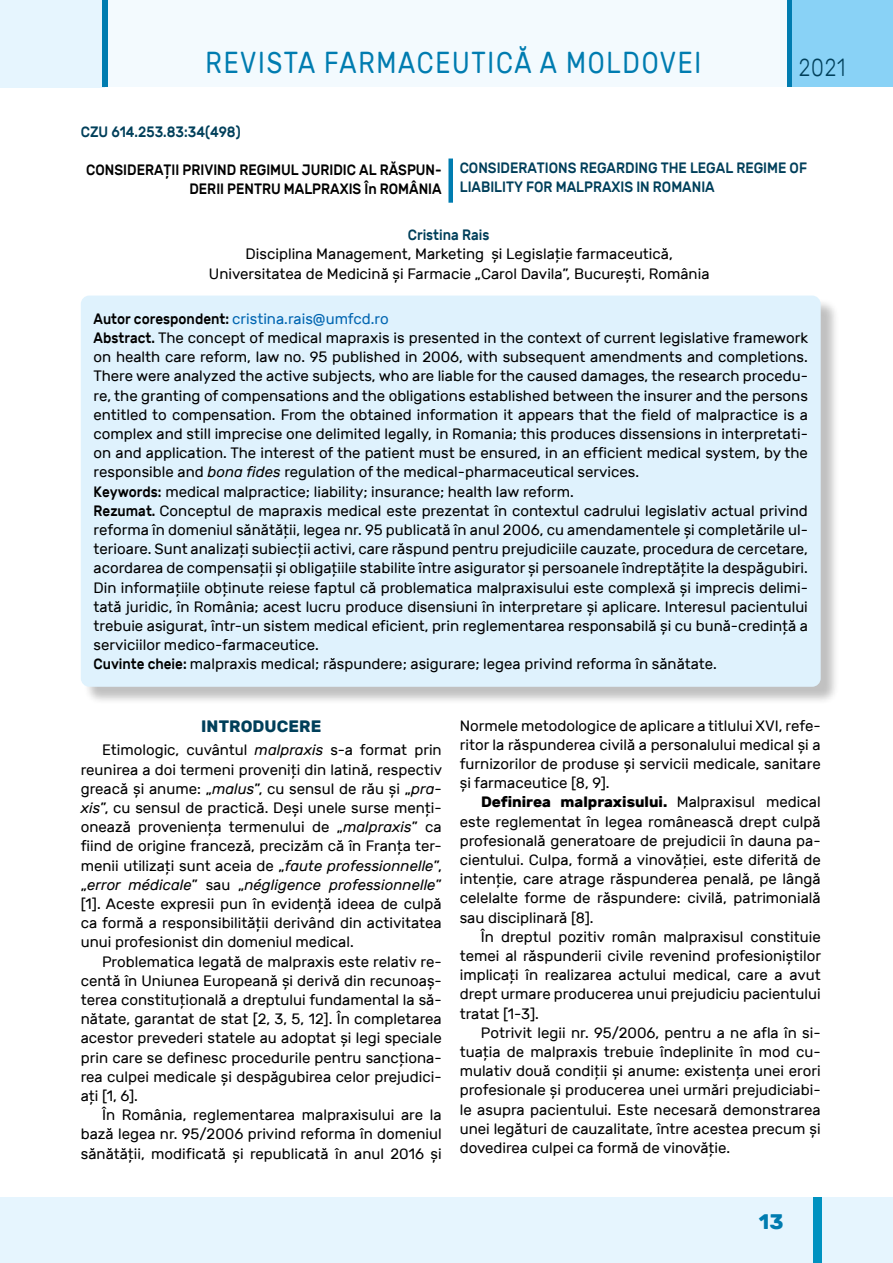
<style>
.page{position:relative;width:893px;height:1263px;background:#fff}
.page>*{position:absolute;margin:0;border:0;box-sizing:border-box;transform-origin:0 0}
.t1{font:30.3px "Rubik";letter-spacing:.07em;color:#007cb0;scale:.83 1}
.t2{font:300 24.9px "Rubik";color:#003f5a;scale:.83 1}
.t3{font:700 21px "Rubik";color:#007cb0}
.t4{font:700 16.5px "Rubik";letter-spacing:.005em;color:#003f5a}
.t5{font:15px/19.2px "Rubik";color:#000;text-align:justify}
.t6{font:500 15px/19.2px "Rubik";color:#003f5a;scale:.9 1}
.t7{font:500 15px/19.2px "Rubik";color:#000;text-align:right;scale:.9 1}
.s1{font-weight:500}
.s2{color:#0065b1}
.s3{font-style:italic}
.s4{font-weight:700}
</style>
<div class="page">
<div style="left:101px;top:0;width:715px;height:87px;background:#f3fafe"></div>
<div style="left:0;top:1197px;width:893px;height:66px;background:#e6f5fe"></div>
<div style="left:0;top:0;width:105px;height:87px;background:#e6f5fe"></div>
<div style="left:102px;top:0;width:5px;height:87px;background:#007cb0"></div>
<div style="left:787px;top:0;width:5px;height:87px;background:#007cb0"></div>
<div style="left:792px;top:0;width:101px;height:87px;background:#89d2f6"></div>
<div style="left:813px;top:1197px;width:8px;height:66px;background:#0092c0"></div>
<div style="left:448px;top:159px;width:5px;height:44px;background:#007cb0"></div>
<div style="left:83px;top:298px;width:757px;height:407px;background:#000;opacity:.25"></div>
<div style="left:81px;top:296px;width:740px;height:391px;background:#dff2fd;border-radius:9px"></div>
<h1 class="t1" style="left:205px;top:46px;width:599px">REVISTA FARMACEUTICĂ A MOLDOVEI</h1>
<h2 class="t2" style="left:799px;top:54px;width:58px">2021</h2>
<p class="t6" style="left:81px;top:123px;width:179px">CZU 614.253.83:34(498)</p>
<p class="t7" style="left:86px;top:160px;width:396px">CONSIDERAŢII PRIVIND REGIMUL JURIDIC AL RĂSPUN-<br>DERII PENTRU MALPRAXIS În ROMÂNIA</p>
<p class="t6" style="left:460px;top:159px;width:387px">CONSIDERATIONS REGARDING THE LEGAL REGIME OF<br>LIABILITY FOR MALPRAXIS IN ROMANIA</p>
<p class="t6" style="left:408px;top:226px;width:92px">Cristina Rais</p>
<p class="t5" style="left:209px;top:245px;width:502px;text-align:center">Disciplina Management, Marketing și Legislaţie farmaceutică,<br>Universitatea de Medicină și Farmacie „Carol Davila”, București, România</p>
<p class="t5" style="left:94px;top:309px;width:716px;text-align:left"><span class="s1">Autor corespondent:</span> <span class="s2">cristina.rais@umfcd.ro<br></span><span class="s1">Abstract.</span> The concept of medical mapraxis is presented in the context of current legislative framework on health care reform, law no. 95 published in 2006, with subsequent amendments and completions.<br>There were analyzed the active subjects, who are liable for the caused damages, the research procedu&shy;re, the granting of compensations and the obligations established between the insurer and the persons entitled to compensation. From the obtained information it appears that the field of malpractice is a complex and still imprecise one delimited legally, in Romania; this produces dissensions in interpretati&shy;on and application. The interest of the patient must be ensured, in an efficient medical system, by the responsible and <span class="s3">bona fides</span> regulation of the medical-pharmaceutical services.<br><span class="s1">Keywords:</span> medical malpractice; liability; insurance; health law reform.<br><span class="s1">Rezumat.</span> Conceptul de mapraxis medical este prezentat în contextul cadrului legislativ actual privind reforma în domeniul sănătăţii, legea nr. 95 publicată în anul 2006, cu amendamentele și completările ul&shy;terioare. Sunt analizaţi subiecţii activi, care răspund pentru prejudiciile cauzate, procedura de cercetare, acordarea de compensaţii și obligaţiile stabilite între asigurator și persoanele îndreptăţite la despăgubiri.<br>Din informaţiile obţinute reiese faptul că problematica malpraxisului este complexă și imprecis delimi&shy;tată juridic, în România; acest lucru produce disensiuni în interpretare și aplicare. Interesul pacientului trebuie asigurat, într-un sistem medical eficient, prin reglementarea responsabilă și cu bună-credinţă a serviciilor medico-farmaceutice.<br><span class="s1">Cuvinte cheie:</span> malpraxis medical; răspundere; asigurare; legea privind reforma în sănătate.</p>
<p class="t4" style="left:201px;top:716px;width:122px">INTRODUCERE</p>
<p class="t5" style="left:81px;top:741px;width:363px;text-indent:21px">Etimologic, cuvântul <span class="s3">malpraxis</span> s-a format prin reunirea a doi termeni proveniţi din latină, respectiv greacă și anume: „<span class="s3">malus</span>”, cu sensul de rău și „<span class="s3">pra&shy;xis</span>”, cu sensul de practică. Deși unele surse menţi&shy;onează provenienţa termenului de „<span class="s3">malpraxis</span>” ca fiind de origine franceză, precizăm că în Franţa ter&shy;menii utilizaţi sunt aceia de „<span class="s3">faute professionnelle</span>”, „<span class="s3">error médicale</span>” sau „<span class="s3">négligence professionnelle</span>” [1]. Aceste expresii pun în evidenţă ideea de culpă ca formă a responsibilităţii derivând din activitatea unui profesionist din domeniul medical.</p>
<p class="t5" style="left:81px;top:952px;width:362px;text-indent:21px">Problematica legată de malpraxis este relativ re&shy;centă în Uniunea Europeană și derivă din recunoaș&shy;terea constituţională a dreptului fundamental la să&shy;nătate, garantat de stat [2, 3, 5, 12]. În completarea acestor prevederi statele au adoptat și legi speciale prin care se definesc procedurile pentru sancţiona&shy;rea culpei medicale și despăgubirea celor prejudici&shy;aţi [1, 6].</p>
<p class="t5" style="left:81px;top:1106px;width:362px;text-indent:21px">În România, reglementarea malpraxisului are la bază legea nr. 95/2006 privind reforma în domeniul sănătăţii, modificată și republicată în anul 2016 și</p>
<p class="t5" style="left:460px;top:716px;width:362px">Normele metodologice de aplicare a titlului XVI, refe&shy;ritor la răspunderea civilă a personalului medical și a furnizorilor de produse și servicii medicale, sanitare și farmaceutice [8, 9].</p>
<p class="t5" style="left:460px;top:793px;width:362px;text-indent:21px"><span class="s4">Definirea malpraxisului.</span> Malpraxisul medical este reglementat în legea românească drept culpă profesională generatoare de prejudicii în dauna pa&shy;cientului. Culpa, formă a vinovăţiei, este diferită de intenţie, care atrage răspunderea penală, pe lângă celelalte forme de răspundere: civilă, patrimonială sau disciplinară [8].</p>
<p class="t5" style="left:460px;top:927px;width:363px;text-indent:21px">În dreptul pozitiv român malpraxisul constituie temei al răspunderii civile revenind profesioniștilor implicaţi în realizarea actului medical, care a avut drept urmare producerea unui prejudiciu pacientului tratat [1-3].</p>
<p class="t5" style="left:460px;top:1023px;width:362px;text-indent:21px">Potrivit legii nr. 95/2006, pentru a ne afla în si&shy;tuaţia de malpraxis trebuie îndeplinite în mod cu&shy;mulativ două condiţii și anume: existenţa unei erori profesionale și producerea unei urmări prejudiciabi&shy;le asupra pacientului. Este necesară demonstrarea unei legături de cauzalitate, între acestea precum și dovedirea culpei ca formă de vinovăţie.</p>
<h3 class="t3" style="left:759px;top:1209px;width:26px">13</h3>
</div>
